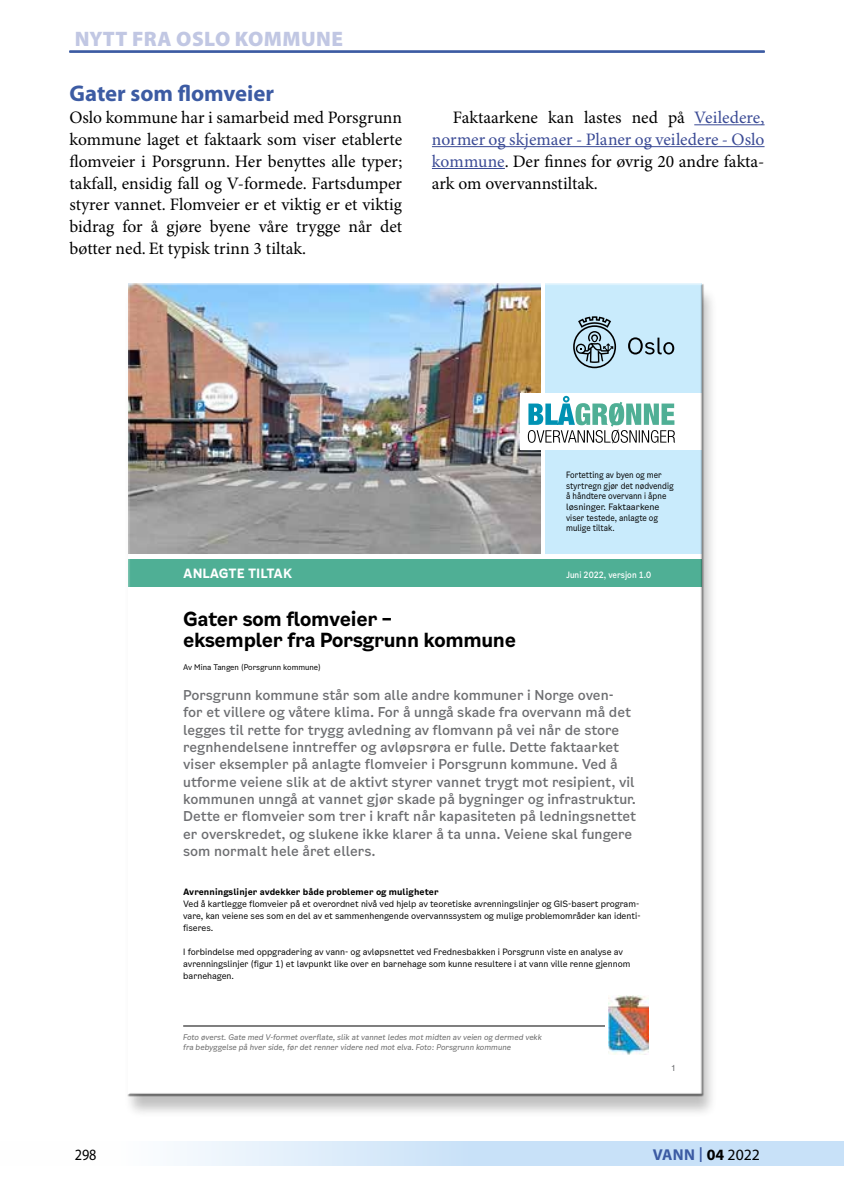
<style>
.page{position:relative;width:844px;height:1191px;background:#fff}
.page>*{position:absolute;margin:0;border:0;box-sizing:border-box;transform-origin:0 0}
.t1{font:700 22.75px "Myriad Pro";color:#3c5ba3}
.t2{font:900 21px "Myriad Pro";letter-spacing:.02em;color:#c1c7e3}
.t3{font:700 19.25px/21.2px "Oslo Sans";letter-spacing:-.025em;color:#000}
.t4{font:17.5px/21.9px "Minion Pro";color:#000;text-align:justify}
.t5{font:700 15.75px "Myriad Pro";letter-spacing:.01em;color:#3c5ba3}
.t6{font:15.75px "Myriad Pro";color:#000;scale:.9 1}
.t7{font:500 13.47px/17.3px "Oslo Sans";color:#6d6e71}
.t8{font:700 12.78px "Oslo Sans";color:#fff}
.t9{font:8.58px/12.1px "Oslo Sans";color:#000}
.t10{font:8.58px/10.5px "Oslo Sans";color:#000;scale:.91 1}
.t11{font:700 8.58px "Oslo Sans";color:#000}
.t12{font:500 8.58px "Oslo Sans";color:#fff;scale:.91 1}
.t13{font:8.58px "Helvetica";color:#6d6e71}
.t14{font:italic 7.7px/10.7px "Oslo Sans";color:#666}
.t15{font:7.7px "Oslo Sans";color:#000}
.s1{color:#3a4a95}
.s2{font-weight:400;font-size:21.88px}
.s3{color:#000}
.s4{font-weight:400;color:#000}
</style>
<div class="page">
<svg style="left:180px;top:1141px;width:663px;height:25px;background:#d1e6f9"></svg>
<hr style="left:69px;top:51px;width:695px;height:1px;background:#3c5ba3">
<div style="left:123px;top:286px;width:594px;height:832px;background:#000;opacity:.25"></div>
<div style="left:127px;top:283px;width:577px;height:813px;background:#000;opacity:.45"></div>
<hr style="left:694px;top:124px;width:70px;height:1px;background:#3a4a95">
<hr style="left:432px;top:146px;width:332px;height:1px;background:#3a4a95">
<hr style="left:432px;top:168px;width:72px;height:1px;background:#3a4a95">
<h2 class="t2" style="left:75px;top:27px;width:270px">NYTT FRA OSLO KOMMUNE</h2>
<h1 class="t1" style="left:69px;top:81px;width:206px">Gater som flomveier</h1>
<p class="t4" style="left:69px;top:107px;width:334px">Oslo kommune har i samarbeid med Porsgrunn kommune laget et faktaark som viser etablerte flomveier i Porsgrunn. Her benyttes alle typer; takfall, ensidig fall og V-formede. Fartsdumper styrer vannet. Flomveier er et viktig er et viktig bidrag for å gjøre byene våre trygge når det bøtter ned. Et typisk trinn 3 tiltak.</p>
<h2 class="t2" style="left:176px;top:27px;width:133px">NORS VANN</h2>
<h2 class="t2" style="left:75px;top:27px;width:311px">FAGFELLEVURDERTE ARTIKLER</h2>
<p class="t4" style="left:432px;top:107px;width:334px;text-indent:21px">Faktaarkene kan lastes ned på <span class="s1">Veiledere, normer og skjemaer - Planer og veiledere - Oslo kommune</span>. Der finnes for øvrig 20 andre fakta&shy;ark om overvannstiltak.</p>
<p class="t10" style="left:566px;top:470px;width:120px">Fortetting av byen og mer styrtregn gjør det nødvendig å håndtere overvann i åpne løsninger. Faktaarkene viser testede, anlagte og mulige tiltak.</p>
<p class="t8" style="left:183px;top:564px;width:111px">ANLAGTE TILTAK</p>
<p class="t12" style="left:566px;top:569px;width:95px">Juni 2022, versjon 1.0</p>
<h3 class="t3" style="left:183px;top:608px;width:334px">Gater som flomveier –<br>eksempler fra Porsgrunn kommune</h3>
<p class="t15" style="left:183px;top:662px;width:139px">Av Mina Tangen (Porsgrunn kommune)</p>
<p class="t7" style="left:183px;top:686px;width:454px">Porsgrunn kommune står som alle andre kommuner i Norge oven&shy;for et villere og våtere klima. For å unngå skade fra overvann må det legges til rette for trygg avledning av flomvann på vei når de store regnhendelsene inntreffer og avløpsrøra er fulle. Dette faktaarket viser eksempler på anlagte flomveier i Porsgrunn kommune. Ved å utforme veiene slik at de aktivt styrer vannet trygt mot resipient, vil kommunen unngå at vannet gjør skade på bygninger og infrastruktur.<br>Dette er flomveier som trer i kraft når kapasiteten på ledningsnettet er overskredet, og slukene ikke klarer å ta unna. Veiene skal fungere som normalt hele året ellers.</p>
<p class="t11" style="left:183px;top:885px;width:257px">Avrenningslinjer avdekker både problemer og muligheter</p>
<p class="t9" style="left:183px;top:897px;width:459px">Ved å kartlegge flomveier på et overordnet nivå ved hjelp av teoretiske avrenningslinjer og GIS-basert program&shy;vare, kan veiene ses som en del av et sammenhengende overvannssystem og mulige problemområder kan identi&shy;fiseres.</p>
<p class="t9" style="left:183px;top:945px;width:448px">I forbindelse med oppgradering av vann- og avløpsnettet ved Frednesbakken i Porsgrunn viste en analyse av avrenningslinjer (figur 1) et lavpunkt like over en barnehage som kunne resultere i at vann ville renne gjennom barnehagen.</p>
<p class="t14" style="left:183px;top:1031px;width:360px">Foto øverst. Gate med V-formet overflate, slik at vannet ledes mot midten av veien og dermed vekk fra bebyggelse på hver side, før det renner videre ned mot elva. Foto: Porsgrunn kommune</p>
<p class="t13" style="left:671px;top:1063px;width:6px">1</p>
<p class="t6" style="left:75px;top:1146px;width:26px">298</p>
<p class="t5" style="left:652px;top:1146px;width:109px">VANN <span class="s2">I</span> <span class="s3">04</span> <span class="s4">2022</span></p>
</div>
